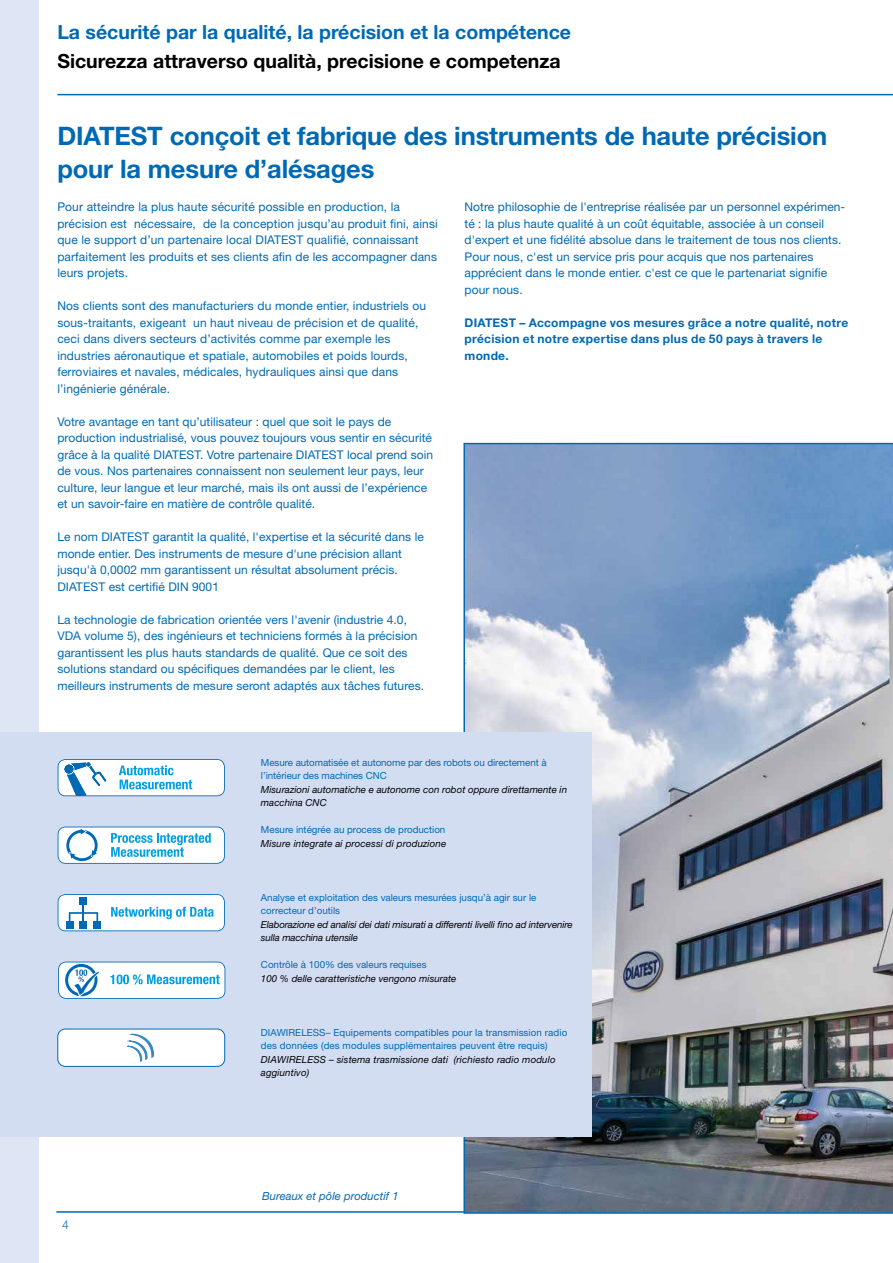
<style>
.page{position:relative;width:893px;height:1263px;background:#fff}
.page>*{position:absolute;margin:0;border:0;box-sizing:border-box;transform-origin:0 0}
.t1{font:700 25.5px/33px "Helvetica Neue LT Std";letter-spacing:-.005em;color:#0069b4}
.t2{font:700 19.5px "Helvetica Neue LT Std";color:#0069b4}
.t3{font:700 19.5px "Helvetica Neue LT Std";color:#000}
.t4{font:12px/16.5px "Helvetica Neue LT Std";letter-spacing:.005em;color:#0069b4}
.t5{font:700 12px/16.5px "Helvetica Neue LT Std";letter-spacing:.02em;color:#0069b4}
.t6{font:300 12px "Helvetica Neue LT Std";color:#0069b4}
.t7{font:italic 11.25px "Helvetica Neue LT Std";color:#0069b4}
.t8{font:9.75px/13.5px "Helvetica Neue LT Std";color:#0069b4}
.t9{font:italic 9.75px/13.5px "Helvetica Neue LT Std";color:#000}
</style>
<div class="page">
<div style="left:0;top:0;width:38px;height:1263px;background:#dee6f6"></div>
<hr style="left:56px;top:1211px;width:837px;height:2px;background:#0069b4">
<hr style="left:57px;top:94px;width:836px;height:1px;background:#0069b4">
<img style="left:463px;top:443px;width:430px;height:771px">
<div style="left:0;top:733px;width:591px;height:404px;background:#d3ddf2"></div>
<svg style="left:58px;top:759px;width:167px;height:37px;background:#c7e3f3"></svg>
<svg style="left:58px;top:826px;width:167px;height:38px;background:#c6e4f4"></svg>
<svg style="left:58px;top:894px;width:167px;height:37px;background:#d7ebf7"></svg>
<div style="left:80px;top:897px;width:7px;height:7px;background:#0069b4"></div>
<div style="left:66px;top:921px;width:7px;height:7px;background:#0069b4"></div>
<div style="left:80px;top:921px;width:7px;height:7px;background:#0069b4"></div>
<div style="left:94px;top:921px;width:7px;height:7px;background:#0069b4"></div>
<svg style="left:58px;top:961px;width:167px;height:38px;background:#cde5f3"></svg>
<div style="left:58px;top:1029px;width:167px;height:37px;background:#fff;border-radius:7px"></div>
<div style="left:57px;top:1029px;width:168px;height:38px;border:1px solid #0069b4;border-radius:7px"></div>
<svg style="left:128px;top:1033px;width:26px;height:34px"></svg>
<h2 class="t2" style="left:57px;top:20px;width:515px">La sécurité par la qualité, la précision et la compétence</h2>
<h2 class="t3" style="left:57px;top:49px;width:505px">Sicurezza attraverso qualità, precisione e competenza</h2>
<h1 class="t1" style="left:57px;top:119px;width:771px">DIATEST conçoit et fabrique des instruments de haute précision pour la mesure d’alésages</h1>
<p class="t4" style="left:57px;top:198px;width:382px">Pour atteindre la plus haute sécurité possible en production, la précision est nécessaire, de la conception jusqu’au produit fini, ainsi que le support d’un partenaire local DIATEST qualifié, connaissant parfaitement les produits et ses clients afin de les accompagner dans leurs projets.</p>
<p class="t4" style="left:57px;top:297px;width:370px">Nos clients sont des manufacturiers du monde entier, industriels ou sous-traitants, exigeant un haut niveau de précision et de qualité, ceci dans divers secteurs d’activités comme par exemple les industries aéronautique et spatiale, automobiles et poids lourds, ferroviaires et navales, médicales, hydrauliques ainsi que dans l’ingénierie générale.</p>
<p class="t4" style="left:57px;top:413px;width:377px">Votre avantage en tant qu’utilisateur : quel que soit le pays de production industrialisé, vous pouvez toujours vous sentir en sécurité grâce à la qualité DIATEST. Votre partenaire DIATEST local prend soin de vous. Nos partenaires connaissent non seulement leur pays, leur culture, leur langue et leur marché, mais ils ont aussi de l’expérience et un savoir-faire en matière de contrôle qualité.</p>
<p class="t4" style="left:57px;top:528px;width:368px">Le nom DIATEST garantit la qualité, l'expertise et la sécurité dans le monde entier. Des instruments de mesure d'une précision allant jusqu'à 0,0002 mm garantissent un résultat absolument précis.<br>DIATEST est certifié DIN 9001</p>
<p class="t4" style="left:57px;top:611px;width:368px">La technologie de fabrication orientée vers l'avenir (industrie 4.0, VDA volume 5), des ingénieurs et techniciens formés à la précision garantissent les plus hauts standards de qualité. Que ce soit des solutions standard ou spécifiques demandées par le client, les meilleurs instruments de mesure seront adaptés aux tâches futures.</p>
<p class="t4" style="left:465px;top:198px;width:382px">Notre philosophie de l'entreprise réalisée par un personnel expérimen&shy;té : la plus haute qualité à un coût équitable, associée à un conseil d'expert et une fidélité absolue dans le traitement de tous nos clients.<br>Pour nous, c'est un service pris pour acquis que nos partenaires apprécient dans le monde entier. c'est ce que le partenariat signifie pour nous.</p>
<p class="t5" style="left:465px;top:314px;width:385px">DIATEST – Accompagne vos mesures grâce a notre qualité, notre précision et notre expertise dans plus de 50 pays à travers le monde.</p>
<p class="t8" style="left:261px;top:755px;width:287px">Mesure automatisée et autonome par des robots ou directement à l’intérieur des machines CNC</p>
<p class="t9" style="left:261px;top:782px;width:308px">Misurazioni automatiche e autonome con robot oppure direttamente in macchina CNC</p>
<p class="t8" style="left:261px;top:823px;width:186px">Mesure intégrée au process de production</p>
<p class="t9" style="left:261px;top:836px;width:187px">Misure integrate ai processi di produzione</p>
<p class="t8" style="left:261px;top:890px;width:277px">Analyse et exploitation des valeurs mesurées jusqu’à agir sur le correcteur d’outils</p>
<p class="t9" style="left:261px;top:917px;width:313px">Elaborazione ed analisi dei dati misurati a differenti livelli fino ad intervenire sulla macchina utensile</p>
<p class="t8" style="left:261px;top:958px;width:167px">Contrôle à 100% des valeurs requises</p>
<p class="t9" style="left:261px;top:971px;width:197px">100 % delle caratteristiche vengono misurate</p>
<p class="t8" style="left:261px;top:1025px;width:308px">DIAWIRELESS– Equipements compatibles pour la transmission radio des données (des modules supplémentaires peuvent être requis)</p>
<p class="t9" style="left:261px;top:1052px;width:296px">DIAWIRELESS – sistema trasmissione dati (richiesto radio modulo aggiuntivo)</p>
<p class="t6" style="left:62px;top:1217px;width:8px">4</p>
<p class="t7" style="left:262px;top:1189px;width:138px">Bureaux et pôle productif 1</p>
</div>
